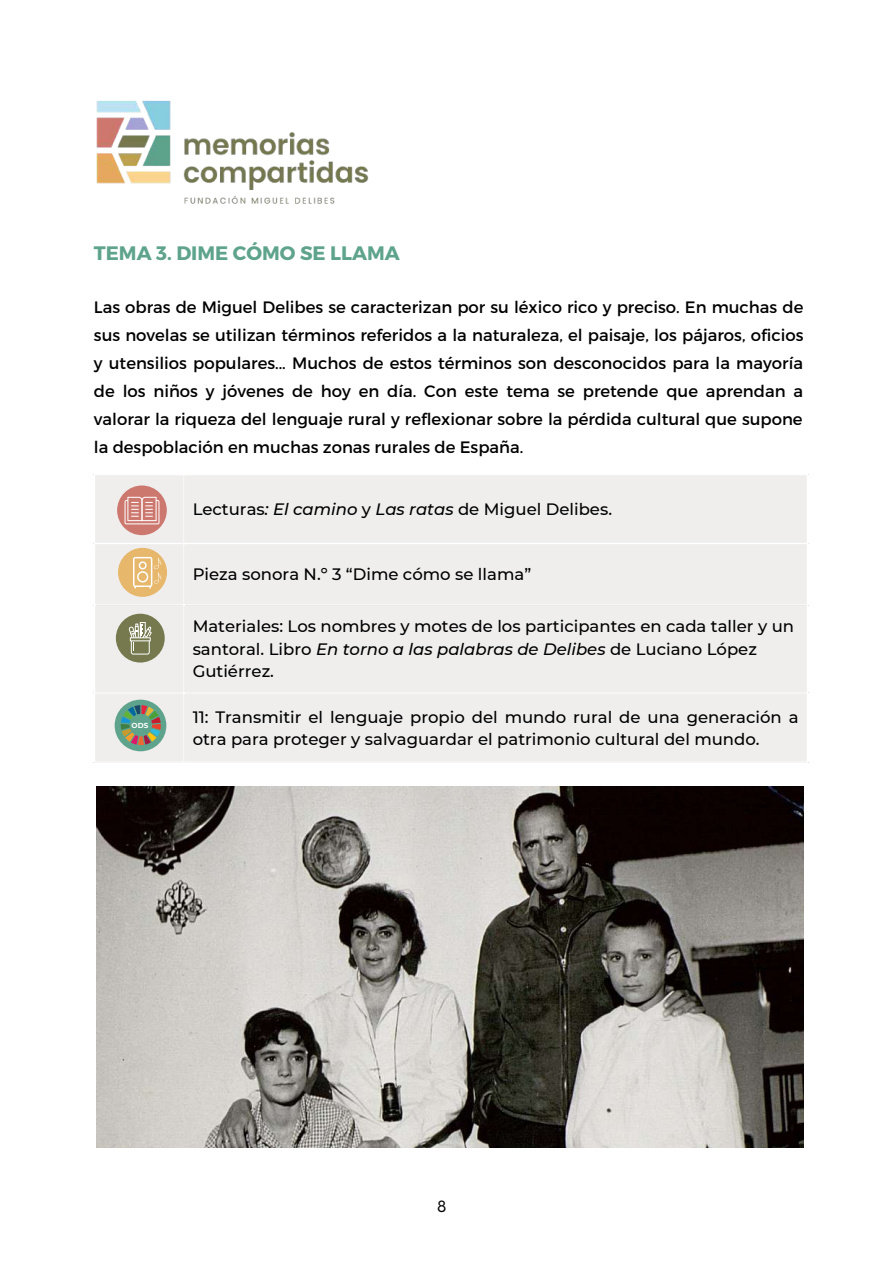
<style>
.page{position:relative;width:893px;height:1264px;background:#fff}
.page>*{position:absolute;margin:0;border:0;box-sizing:border-box;transform-origin:0 0}
.t1{font:700 19.5px "Montserrat";color:#5ea38c}
.t2{font:16.5px/28px "Montserrat";color:#000;text-align:justify}
.t3{font:500 16.5px/22.4px "Montserrat";color:#000}
.t4{font:16.5px "Cerebri Sans";color:#000}
.t5{font:700 7.2px "Montserrat";color:#fff}
.s1{font-style:italic}
</style>
<div class="page">
<img style="left:96px;top:100px;width:273px;height:104px">
<div style="left:95px;top:475px;width:711px;height:286px;background:#efeeed"></div>
<hr style="left:183px;top:475px;width:2px;height:286px;background:#fff">
<hr style="left:94px;top:543px;width:714px;height:1px;background:#fff">
<hr style="left:94px;top:604px;width:714px;height:1px;background:#fff">
<hr style="left:94px;top:692px;width:714px;height:1px;background:#fff">
<svg style="left:117px;top:485px;width:50px;height:50px"></svg>
<svg style="left:124px;top:497px;width:35px;height:27px"></svg>
<div style="left:118px;top:548px;width:49px;height:49px;background:#e7b76c;border-radius:50%"></div>
<svg style="left:133px;top:557px;width:28px;height:31px"></svg>
<div style="left:116px;top:613px;width:49px;height:49px;background:#75794d;border-radius:50%"></div>
<svg style="left:129px;top:622px;width:23px;height:32px"></svg>
<div style="left:115px;top:699px;width:51px;height:52px;background:#5ea38c;border-radius:50%"></div>
<svg style="left:121px;top:705px;width:40px;height:40px"></svg>
<img style="left:97px;top:786px;width:706px;height:361px">
<p class="t1" style="left:94px;top:241px;width:307px">TEMA 3. DIME CÓMO SE LLAMA</p>
<p class="t2" style="left:94px;top:292px;width:711px">Las obras de Miguel Delibes se caracterizan por su léxico rico y preciso. En muchas de sus novelas se utilizan términos referidos a la naturaleza, el paisaje, los pájaros, oficios y utensilios populares... Muchos de estos términos son desconocidos para la mayoría de los niños y jóvenes de hoy en día. Con este tema se pretende que aprendan a valorar la riqueza del lenguaje rural y reflexionar sobre la pérdida cultural que supone la despoblación en muchas zonas rurales de España.</p>
<p class="t5" style="left:132px;top:720px;width:18px">ODS</p>
<p class="t3" style="left:193px;top:498px;width:421px">Lecturas<span class="s1">: El camino</span> y <span class="s1">Las ratas</span> de Miguel Delibes.</p>
<p class="t3" style="left:193px;top:563px;width:340px">Pieza sonora N.º 3 “Dime cómo se llama”</p>
<p class="t3" style="left:193px;top:615px;width:603px">Materiales: Los nombres y motes de los participantes en cada taller y un santoral. Libro <span class="s1">En torno a las palabras de Delibes</span> de Luciano López<br>Gutiérrez.</p>
<p class="t3" style="left:193px;top:705px;width:607px">11: Transmitir el lenguaje propio del mundo rural de una generación a otra para proteger y salvaguardar el patrimonio cultural del mundo.</p>
<p class="t4" style="left:437px;top:1195px;width:11px">8</p>
</div>
